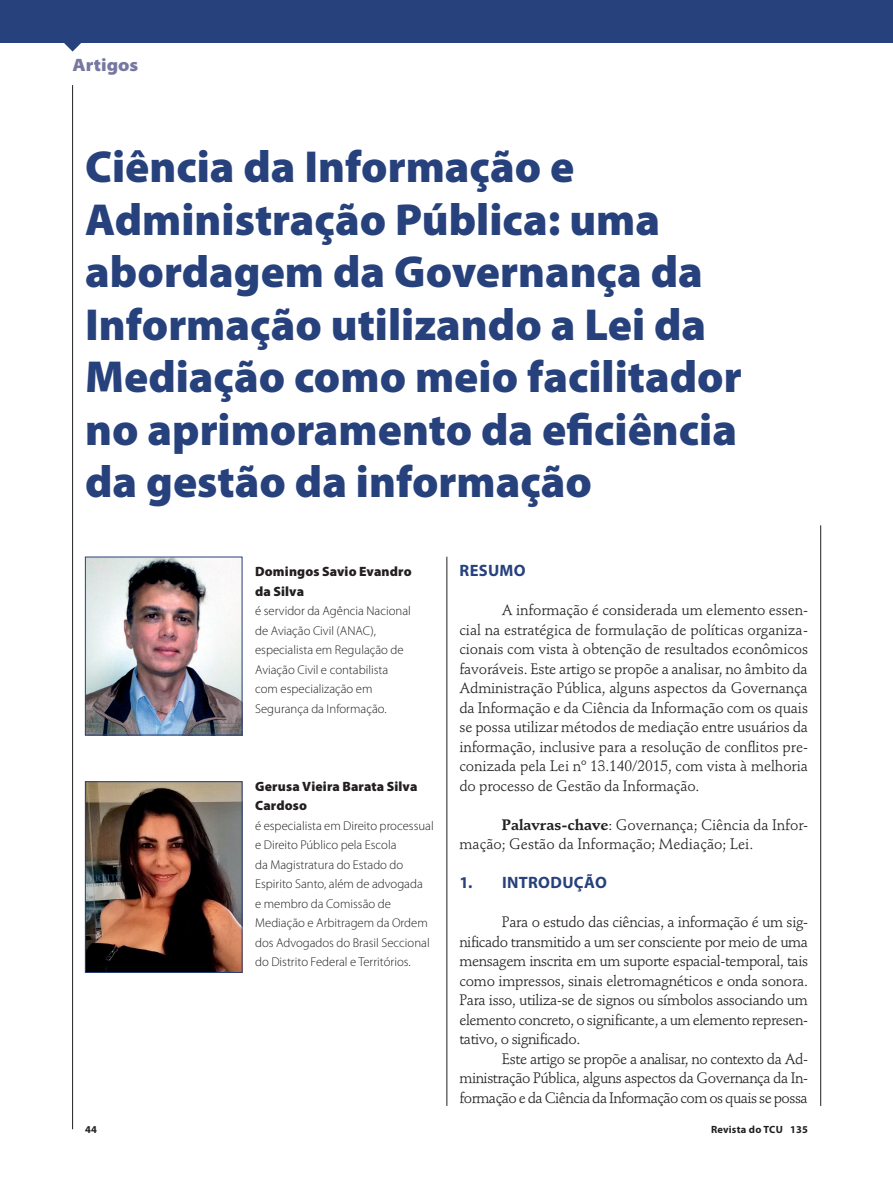
<style>
.page{position:relative;width:893px;height:1191px;background:#fff}
.page>*{position:absolute;margin:0;border:0;box-sizing:border-box;transform-origin:0 0}
.Doutrina_Título{font:900 45px/52.5px "Myriad Pro";color:#27417c}
.t1{font:900 semi-expanded 18px "Myriad Pro";color:#7777a1}
.Doutrina_Subtítulo{font:700 16.5px "Myriad Pro";letter-spacing:.02em;color:#27417c}
.Doutrina_Texto_Pará{font:15px/19.5px "Stempel Schneidler Std";letter-spacing:-.01em;color:#231f20;text-align:justify}
.Doutrina_curriculo{font:900 13.5px/19.5px "Myriad Pro";letter-spacing:.01em;color:#231f20}
.Doutrina_curriculo-2{font:300 12.75px/19.5px "Myriad Pro";color:#231f20}
.t2{font:700 10.5px "Myriad Pro";letter-spacing:.02em;color:#231f20}
.s1{font-weight:700}
</style>
<div class="page">
<svg style="left:64px;top:43px;width:17px;height:9px"></svg>
<div style="left:0;top:0;width:893px;height:43px;background:#27417c"></div>
<hr style="left:72px;top:85px;width:1px;height:1044px;background:#231f20">
<hr style="left:820px;top:525px;width:1px;height:581px;background:#231f20">
<hr style="left:446px;top:556px;width:1px;height:550px;background:#231f20">
<img style="left:87px;top:558px;width:153px;height:175px">
<div style="left:85px;top:556px;width:157px;height:179px;border:1px solid #27417c"></div>
<img style="left:87px;top:783px;width:153px;height:187px">
<div style="left:85px;top:781px;width:157px;height:191px;border:1px solid #27417c"></div>
<p class="t1" style="left:73px;top:54px;width:67px">Artigos</p>
<p class="Doutrina_Título" style="left:85px;top:141px;width:658px">Ciência da Informação e<br>Administração Pública: uma abordagem da Governança da<br>Informação utilizando a Lei da<br>Mediação como meio facilitador no aprimoramento da eficiência da gestão da informação</p>
<p class="Doutrina_curriculo" style="left:255px;top:562px;width:158px">Domingos Savio Evandro da Silva</p>
<p class="Doutrina_curriculo-2" style="left:255px;top:601px;width:157px">é servidor da Agência Nacional de Aviação Civil (ANAC), especialista em Regulação de<br>Aviação Civil e contabilista com especialização em<br>Segurança da Informação.</p>
<p class="Doutrina_curriculo" style="left:255px;top:776px;width:164px">Gerusa Vieira Barata Silva<br>Cardoso</p>
<p class="Doutrina_curriculo-2" style="left:255px;top:816px;width:180px">é especialista em Direito processual e Direito Público pela Escola<br>da Magistratura do Estado do<br>Espirito Santo, além de advogada<br>e membro da Comissão de<br>Mediação e Arbitragem da Ordem dos Advogados do Brasil Seccional do Distrito Federal e Territórios.</p>
<p class="Doutrina_Subtítulo" style="left:460px;top:561px;width:68px">RESUMO</p>
<p class="Doutrina_Texto_Pará" style="left:459px;top:600px;width:350px;text-indent:43px">A informação é considerada um elemento essen&shy;cial na estratégica de formulação de políticas organiza&shy;cionais com vista à obtenção de resultados econômicos favoráveis. Este artigo se propõe a analisar, no âmbito da Administração Pública, alguns aspectos da Governança da Informação e da Ciência da Informação com os quais se possa utilizar métodos de mediação entre usuários da informação, inclusive para a resolução de conflitos pre&shy;conizada pela Lei nº 13.140/2015, com vista à melhoria do processo de Gestão da Informação.</p>
<p class="Doutrina_Texto_Pará" style="left:459px;top:815px;width:350px;text-indent:43px"><span class="s1">Palavras-chave</span>: Governança; Ciência da Infor&shy;mação; Gestão da Informação; Mediação; Lei.</p>
<p class="Doutrina_Subtítulo" style="left:460px;top:873px;width:149px">1. INTRODUÇÃO</p>
<p class="Doutrina_Texto_Pará" style="left:459px;top:912px;width:350px;text-indent:43px">Para o estudo das ciências, a informação é um sig&shy;nificado transmitido a um ser consciente por meio de uma mensagem inscrita em um suporte espacial-temporal, tais como impressos, sinais eletromagnéticos e onda sonora.<br>Para isso, utiliza-se de signos ou símbolos associando um elemento concreto, o significante, a um elemento represen&shy;tativo, o significado.</p>
<p class="Doutrina_Texto_Pará" style="left:459px;top:1049px;width:350px;text-indent:43px">Este artigo se propõe a analisar, no contexto da Ad&shy;ministração Pública, alguns aspectos da Governança da In&shy;formação e da Ciência da Informação com os quais se possa</p>
<p class="t2" style="left:85px;top:1123px;width:13px">44</p>
<p class="t2" style="left:711px;top:1123px;width:98px">Revista do TCU 135</p>
</div>
